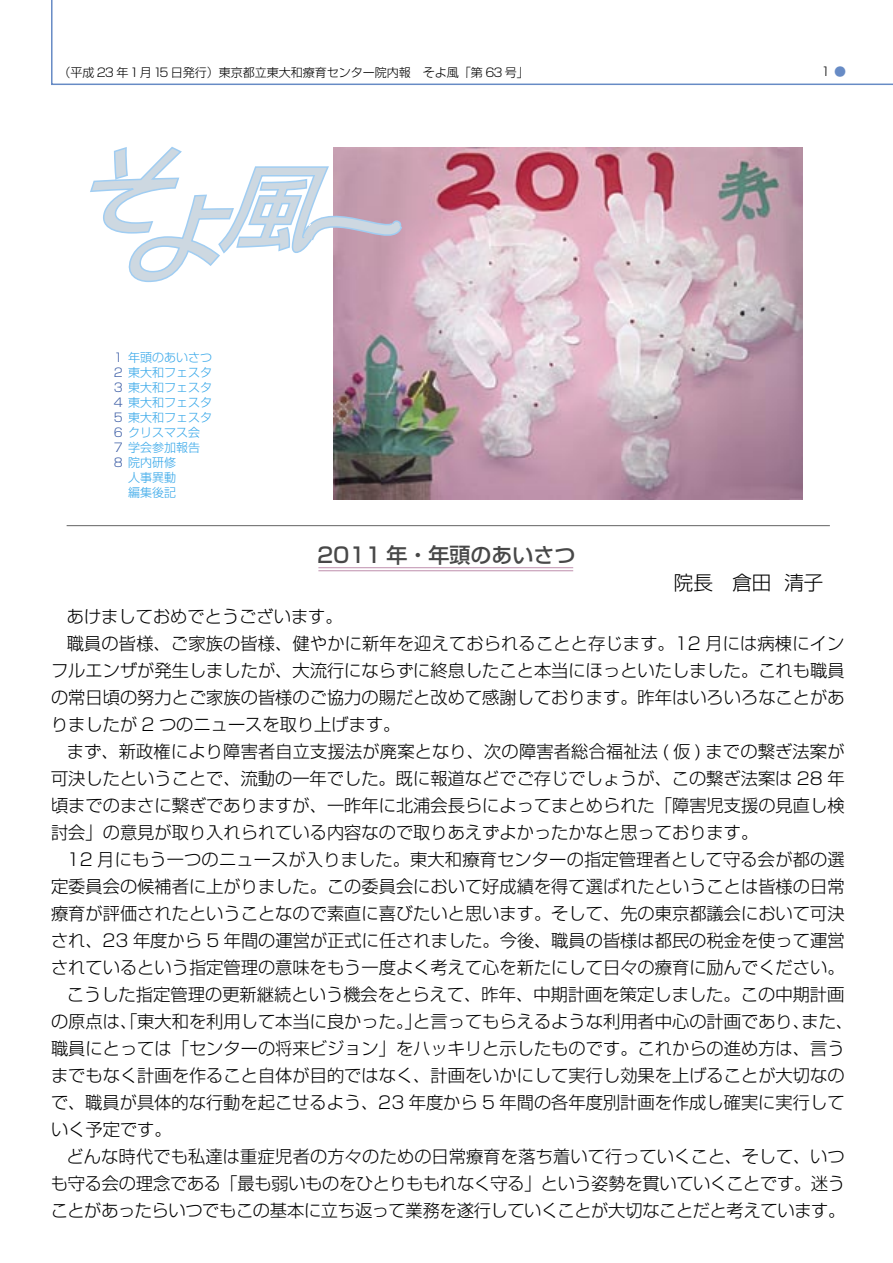
<style>
.page{position:relative;width:893px;height:1263px;background:#fff}
.page>*{position:absolute;margin:0;border:0;box-sizing:border-box;transform-origin:0 0}
.t1{font:500 21px "Shin Go";color:#484848}
.t2{font:300 19.5px "Shin Go";color:#000}
.標準{font:300 17.25px/27px "Shin Go";color:#000;text-align:justify}
.t3{font:300 12px "Shin Go";color:#36a7e9}
.t4{font:300 12px "Shin Go";color:#000}
.t5{font:300 12px "Shin Go";color:#3c5da5}
.s1{color:#678bc5}
</style>
<div class="page">
<svg style="left:51px;top:0;width:842px;height:85px"></svg>
<svg style="left:67px;top:525px;width:763px;height:1px"></svg>
<img style="left:333px;top:147px;width:470px;height:352px">
<svg style="left:90px;top:147px;width:321px;height:136px"></svg>
<hr style="left:318px;top:570px;width:255px;height:1px;background:#c295b2">
<hr style="left:318px;top:567px;width:255px;height:1px;background:#c295b2">
<p class="t4" style="left:58px;top:65px;width:472px">（平成 23 年1月15 日発行）東京都立東大和療育センター院内報　そよ風「第 63 号」</p>
<p class="t4" style="left:821px;top:64px;width:27px">1 <span class="s1">●</span></p>
<p class="t3" style="left:128px;top:349px;width:85px">年頭のあいさつ</p>
<p class="t3" style="left:128px;top:364px;width:85px">東大和フェスタ</p>
<p class="t3" style="left:128px;top:379px;width:85px">東大和フェスタ</p>
<p class="t3" style="left:128px;top:394px;width:85px">東大和フェスタ</p>
<p class="t3" style="left:128px;top:409px;width:85px">東大和フェスタ</p>
<p class="t3" style="left:128px;top:424px;width:73px">クリスマス会</p>
<p class="t3" style="left:128px;top:439px;width:73px">学会参加報告</p>
<p class="t3" style="left:128px;top:454px;width:49px">院内研修</p>
<p class="t3" style="left:128px;top:469px;width:49px">人事異動</p>
<p class="t3" style="left:128px;top:484px;width:49px">編集後記</p>
<p class="t5" style="left:114px;top:349px;width:11px">1</p>
<p class="t5" style="left:114px;top:364px;width:11px">2</p>
<p class="t5" style="left:114px;top:379px;width:11px">3</p>
<p class="t5" style="left:114px;top:394px;width:11px">4</p>
<p class="t5" style="left:114px;top:409px;width:11px">5</p>
<p class="t5" style="left:114px;top:424px;width:11px">6</p>
<p class="t5" style="left:114px;top:439px;width:11px">7</p>
<p class="t5" style="left:114px;top:454px;width:11px">8</p>
<p class="t1" style="left:318px;top:542px;width:260px">2011 年・年頭のあいさつ</p>
<p class="t2" style="left:674px;top:570px;width:151px">院長　倉田 清子</p>
<p class="標準" style="left:67px;top:602px;width:277px">あけましておめでとうございます。</p>
<p class="標準" style="left:51px;top:629px;width:795px;text-indent:16px">職員の皆様、ご家族の皆様、健やかに新年を迎えておられることと存じます。12 月には病棟にインフルエンザが発生しましたが、大流行にならずに終息したこと本当にほっといたしました。これも職員の常日頃の努力とご家族の皆様のご協力の賜だと改めて感謝しております。昨年はいろいろなことがありましたが 2 つのニュースを取り上げます。</p>
<p class="標準" style="left:51px;top:737px;width:795px;text-indent:16px">まず、新政権により障害者自立支援法が廃案となり、次の障害者総合福祉法 ( 仮 ) までの繋ぎ法案が可決したということで、流動の一年でした。既に報道などでご存じでしょうが、この繋ぎ法案は 28 年頃までのまさに繋ぎでありますが、一昨年に北浦会長らによってまとめられた「障害児支援の見直し検討会」の意見が取り入れられている内容なので取りあえずよかったかなと思っております。</p>
<p class="標準" style="left:51px;top:845px;width:795px;text-indent:16px">12 月にもう一つのニュースが入りました。東大和療育センターの指定管理者として守る会が都の選定委員会の候補者に上がりました。この委員会において好成績を得て選ばれたということは皆様の日常療育が評価されたということなので素直に喜びたいと思います。そして、先の東京都議会において可決され、23 年度から 5 年間の運営が正式に任されました。今後、職員の皆様は都民の税金を使って運営されているという指定管理の意味をもう一度よく考えて心を新たにして日々の療育に励んでください。</p>
<p class="標準" style="left:51px;top:980px;width:804px;text-align:left;text-indent:16px">こうした指定管理の更新継続という機会をとらえて、昨年、中期計画を策定しました。この中期計画の原点は、「東大和を利用して本当に良かった。」と言ってもらえるような利用者中心の計画であり、また、職員にとっては「センターの将来ビジョン」をハッキリと示したものです。これからの進め方は、言うまでもなく計画を作ること自体が目的ではなく、計画をいかにして実行し効果を上げることが大切なので、職員が具体的な行動を起こせるよう、23 年度から 5 年間の各年度別計画を作成し確実に実行していく予定です。</p>
<p class="標準" style="left:51px;top:1142px;width:796px;text-indent:16px">どんな時代でも私達は重症児者の方々のための日常療育を落ち着いて行っていくこと、そして、いつも守る会の理念である「最も弱いものをひとりももれなく守る」という姿勢を貫いていくことです。迷うことがあったらいつでもこの基本に立ち返って業務を遂行していくことが大切なことだと考えています。</p>
</div>
